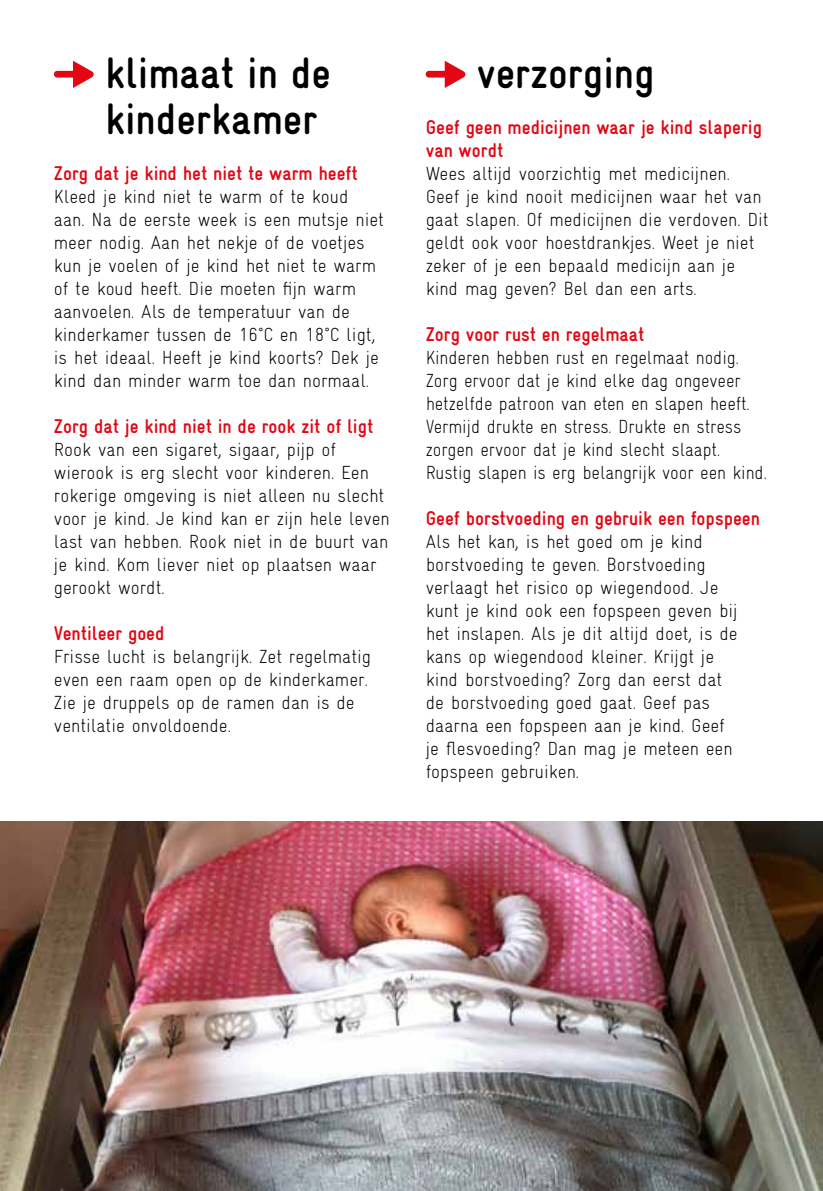
<style>
.page{position:relative;width:823px;height:1191px;background:#fff}
.page>*{position:absolute;margin:0;border:0;box-sizing:border-box;transform-origin:0 0}
.t1{font:700 condensed 44px/46px "Gravur";color:#000}
.t2{font:700 condensed 20px/23px "Gravur";color:#e30613}
.t3{font:300 condensed 19px/23px "Gravur";color:#000}
</style>
<div class="page">
<img style="left:0;top:821px;width:822px;height:370px">
<svg style="left:54px;top:61px;width:40px;height:27px"></svg>
<svg style="left:425px;top:61px;width:40px;height:27px"></svg>
<h1 class="t1" style="left:105px;top:50px;width:227px">klimaat in de kinderkamer</h1>
<p class="t2" style="left:54px;top:162px;width:305px">Zorg dat je kind het niet te warm heeft</p>
<p class="t3" style="left:54px;top:185px;width:331px">Kleed je kind niet te warm of te koud aan. Na de eerste week is een mutsje niet meer nodig. Aan het nekje of de voetjes kun je voelen of je kind het niet te warm of te koud heeft. Die moeten fijn warm aanvoelen. Als de temperatuur van de kinderkamer tussen de 16°C en 18°C ligt, is het ideaal. Heeft je kind koorts? Dek je kind dan minder warm toe dan normaal.</p>
<p class="t2" style="left:54px;top:415px;width:321px">Zorg dat je kind niet in de rook zit of ligt</p>
<p class="t3" style="left:54px;top:438px;width:337px">Rook van een sigaret, sigaar, pijp of wierook is erg slecht voor kinderen. Een rokerige omgeving is niet alleen nu slecht voor je kind. Je kind kan er zijn hele leven last van hebben. Rook niet in de buurt van je kind. Kom liever niet op plaatsen waar gerookt wordt.</p>
<p class="t2" style="left:54px;top:622px;width:112px">Ventileer goed</p>
<p class="t3" style="left:54px;top:645px;width:318px">Frisse lucht is belangrijk. Zet regelmatig even een raam open op de kinderkamer.<br>Zie je druppels op de ramen dan is de ventilatie onvoldoende.</p>
<h1 class="t1" style="left:476px;top:50px;width:179px">verzorging</h1>
<p class="t2" style="left:425px;top:116px;width:337px">Geef geen medicijnen waar je kind slaperig van wordt</p>
<p class="t3" style="left:425px;top:162px;width:344px">Wees altijd voorzichtig met medicijnen.<br>Geef je kind nooit medicijnen waar het van gaat slapen. Of medicijnen die verdoven. Dit geldt ook voor hoestdrankjes. Weet je niet zeker of je een bepaald medicijn aan je kind mag geven? Bel dan een arts.</p>
<p class="t2" style="left:425px;top:323px;width:220px">Zorg voor rust en regelmaat</p>
<p class="t3" style="left:425px;top:346px;width:342px">Kinderen hebben rust en regelmaat nodig.<br>Zorg ervoor dat je kind elke dag ongeveer hetzelfde patroon van eten en slapen heeft.<br>Vermijd drukte en stress. Drukte en stress zorgen ervoor dat je kind slecht slaapt.<br>Rustig slapen is erg belangrijk voor een kind.</p>
<p class="t2" style="left:425px;top:507px;width:335px">Geef borstvoeding en gebruik een fopspeen</p>
<p class="t3" style="left:425px;top:530px;width:313px">Als het kan, is het goed om je kind borstvoeding te geven. Borstvoeding verlaagt het risico op wiegendood. Je kunt je kind ook een fopspeen geven bij het inslapen. Als je dit altijd doet, is de kans op wiegendood kleiner. Krijgt je kind borstvoeding? Zorg dan eerst dat de borstvoeding goed gaat. Geef pas daarna een fopspeen aan je kind. Geef je flesvoeding? Dan mag je meteen een fopspeen gebruiken.</p>
</div>
